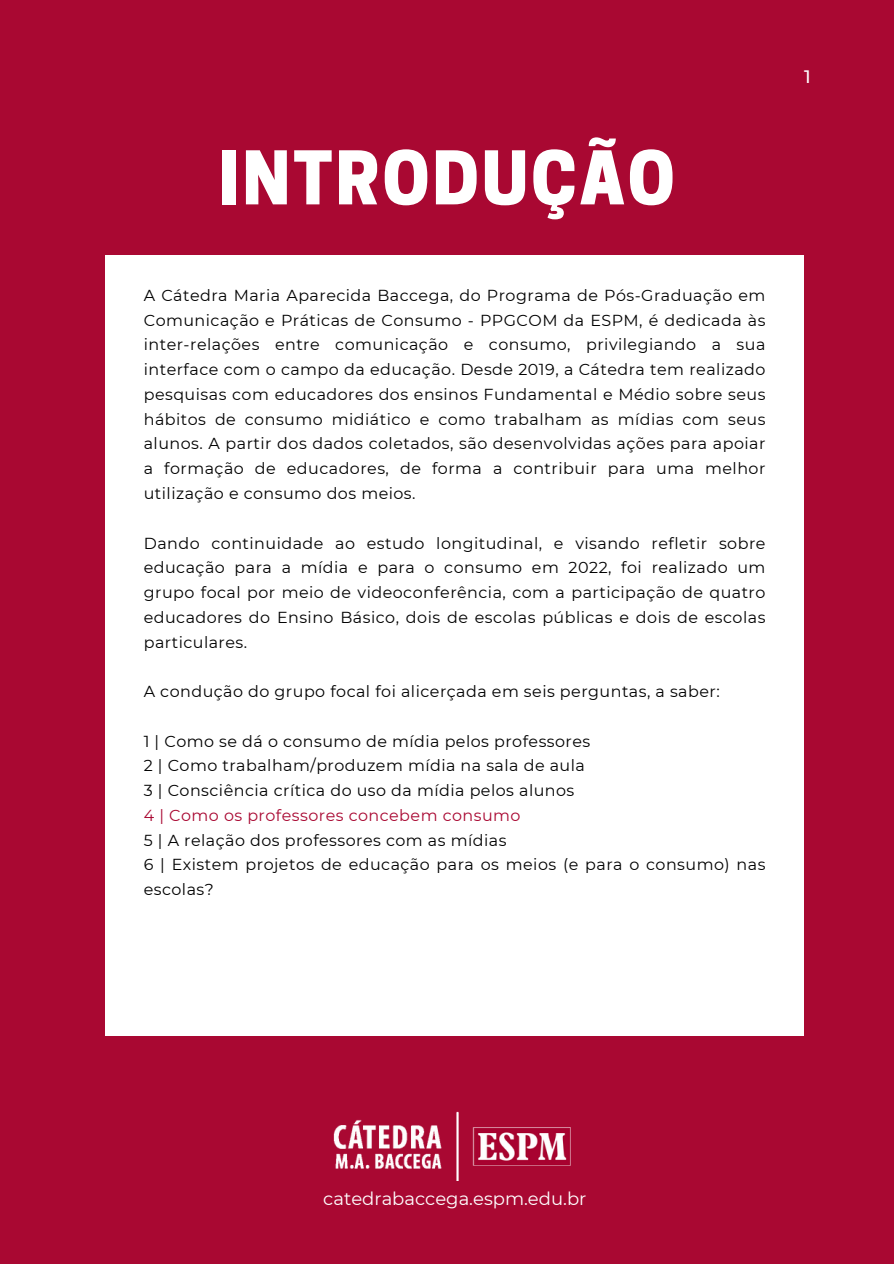
<style>
.page{position:relative;width:894px;height:1264px;background:#fff}
.page>*{position:absolute;margin:0;border:0;box-sizing:border-box;transform-origin:0 0}
.t1{font:800 69.3px "Cooper Hewitt";letter-spacing:.04em;color:#fff}
.t2{font:18px "Montserrat";color:#fff}
.t3{font:500 18px "Montserrat";color:#fff}
.t4{font:15.9px/24.8px "Montserrat";letter-spacing:.03em;color:#000;text-align:justify}
.t5{font:15.9px "Montserrat";letter-spacing:.03em;color:#a90832}
</style>
<div class="page">
<div style="left:0;top:0;width:893px;height:1263px;background:#a90832"></div>
<div style="left:105px;top:255px;width:699px;height:780px;background:#fff"></div>
<img style="left:333px;top:1111px;width:237px;height:69px">
<p class="t1" style="left:219px;top:152px;width:457px">INTRODUÇÃO</p>
<p class="t4" style="left:144px;top:283px;width:623px">A Cátedra Maria Aparecida Baccega, do Programa de Pós-Graduação em Comunicação e Práticas de Consumo - PPGCOM da ESPM, é dedicada às inter-relações entre comunicação e consumo, privilegiando a sua interface com o campo da educação. Desde 2019, a Cátedra tem realizado pesquisas com educadores dos ensinos Fundamental e Médio sobre seus hábitos de consumo midiático e como trabalham as mídias com seus alunos. A partir dos dados coletados, são desenvolvidas ações para apoiar a formação de educadores, de forma a contribuir para uma melhor utilização e consumo dos meios.</p>
<h1 class="t4" style="left:144px;top:530px;width:623px">Dando continuidade ao estudo longitudinal, e visando refletir sobre educação para a mídia e para o consumo em 2022, foi realizado um grupo focal por meio de videoconferência, com a participação de quatro educadores do Ensino Básico, dois de escolas públicas e dois de escolas particulares.</h1>
<p class="t4" style="left:144px;top:679px;width:577px">A condução do grupo focal foi alicerçada em seis perguntas, a saber:</p>
<p class="t4" style="left:144px;top:728px;width:448px">1 | Como se dá o consumo de mídia pelos professores</p>
<p class="t4" style="left:144px;top:753px;width:442px">2 | Como trabalham/produzem mídia na sala de aula</p>
<p class="t4" style="left:144px;top:778px;width:432px">3 | Consciência crítica do uso da mídia pelos alunos</p>
<p class="t5" style="left:144px;top:805px;width:378px">4 | Como os professores concebem consumo</p>
<p class="t4" style="left:144px;top:827px;width:364px">5 | A relação dos professores com as mídias</p>
<p class="t4" style="left:144px;top:852px;width:623px">6 | Existem projetos de educação para os meios (e para o consumo) nas escolas?</p>
<p class="t3" style="left:804px;top:66px;width:8px">1</p>
<h2 class="t2" style="left:323px;top:1187px;width:264px">catedrabaccega.espm.edu.br</h2>
</div>
